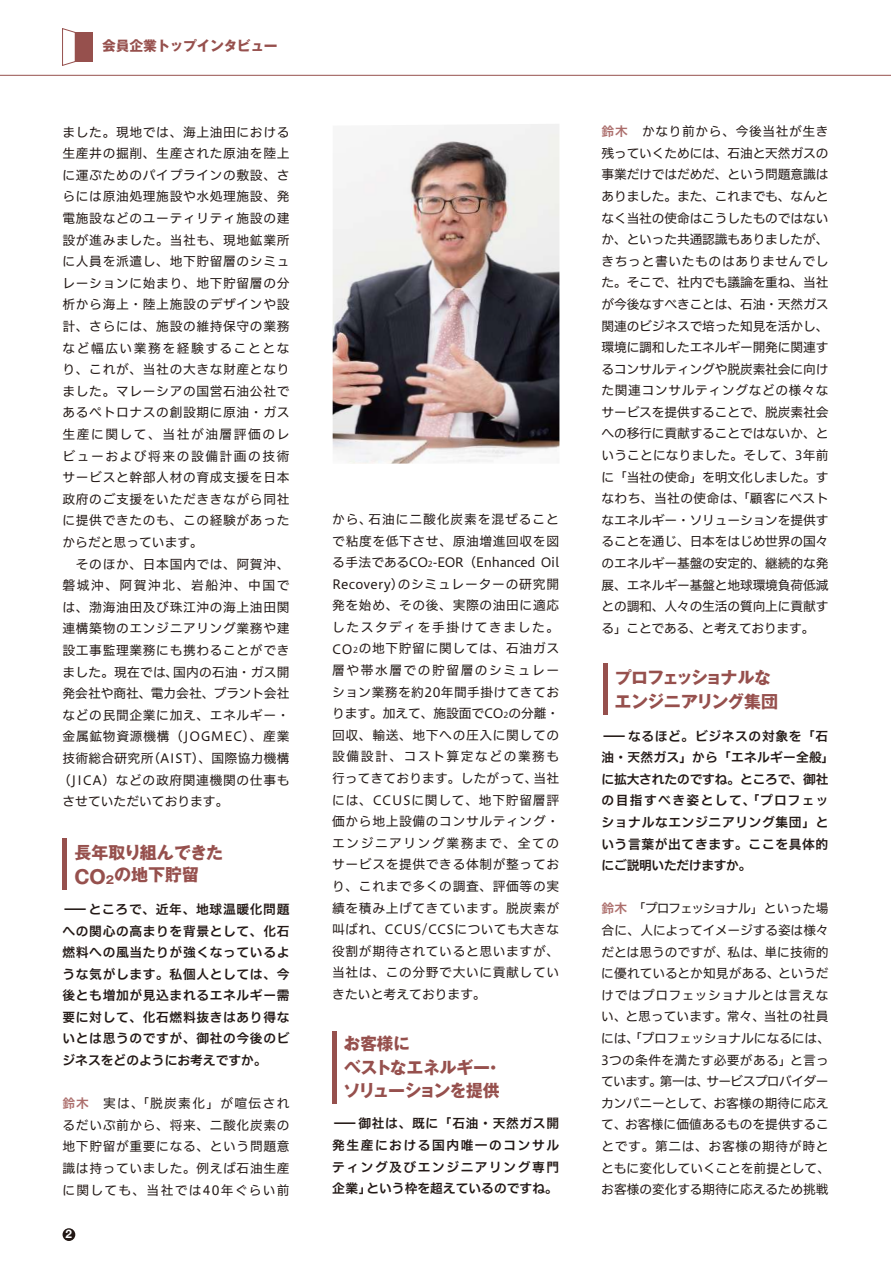
<style>
.page{position:relative;width:891px;height:1261px;background:#fff}
.page>*{position:absolute;margin:0;border:0;box-sizing:border-box;transform-origin:0 0}
.t1{font:700 16.95px/23.4px "Gothic MB101 Pro";letter-spacing:-.03em;color:#96504d}
.t2{font:700 16.95px/23.4px "Gothic MB101 Pro";letter-spacing:-.055em;color:#96504d}
.t3{font:700 16.95px/22.8px "Gothic MB101 Pro";color:#96504d}
.t4{font:700 13.8px "Gothic MB101 Pro";letter-spacing:-.03em;color:#96504d}
.t5{font:12.75px/21.6px "Hiragino UD Sans F Std N W4";letter-spacing:.05em;color:#221815;text-align:justify}
.t6{font:12.75px/21.6px "Hiragino UD Sans F Std N W6";letter-spacing:.05em;color:#221815;text-align:justify;scale:2 1}
.t7{font:12.75px/21.6px "Hiragino UD Sans F Std N W4";color:#221815}
.t8{font:12.75px "Hiragino UD Sans F Std N W4";letter-spacing:.12em;color:#221815}
.t9{font:12.75px "Hiragino UD Sans F Std N W4";letter-spacing:.02em;color:#221815}
.t10{font:12.75px "Hiragino UD Sans F Std N W4";letter-spacing:.015em;color:#221815}
.t11{font:12.75px "Hiragino UD Sans F Std N W4";letter-spacing:-.005em;color:#221815}
.t12{font:700 11.7px "Helvetica Neue";color:#fff}
.s1{font-size:18.75px}
.s2{font-family:"Hiragino UD Sans F Std N W6";color:#ac6e6c}
.s3{font-size:8.1px}
</style>
<div class="page">
<div style="left:63px;top:1228px;width:12px;height:12px;background:#221815;border-radius:50%"></div>
<hr style="left:0;top:75px;width:890px;height:1px;background:#96504d">
<div style="left:75px;top:32px;width:18px;height:30px;background:#96504d"></div>
<svg style="left:62px;top:28px;width:13px;height:38px"></svg>
<hr style="left:63px;top:838px;width:4px;height:51px;background:#96504d">
<hr style="left:332px;top:1030px;width:4px;height:73px;background:#96504d">
<div style="left:602px;top:663px;width:5px;height:51px;background:#96504d"></div>
<img style="left:332px;top:124px;width:227px;height:339px">
<p class="t4" style="left:102px;top:34px;width:177px">会員企業トップインタビュー</p>
<p class="t5" style="left:63px;top:120px;width:228px">ました。現地では、海上油田における</p>
<p class="t5" style="left:63px;top:142px;width:228px">生産井の掘削、生産された原油を陸上</p>
<p class="t5" style="left:63px;top:163px;width:228px">に運ぶためのパイプラインの敷設、さ</p>
<p class="t5" style="left:63px;top:185px;width:228px">らには原油処理施設や水処理施設、発</p>
<p class="t5" style="left:63px;top:207px;width:228px">電施設などのユーティリティ施設の建</p>
<p class="t5" style="left:63px;top:228px;width:228px">設が進みました。当社も、現地鉱業所</p>
<p class="t5" style="left:63px;top:250px;width:228px">に人員を派遣し、地下貯留層のシミュ</p>
<p class="t5" style="left:63px;top:271px;width:228px">レーションに始まり、地下貯留層の分</p>
<p class="t5" style="left:63px;top:293px;width:228px">析から海上・陸上施設のデザインや設</p>
<p class="t5" style="left:63px;top:315px;width:228px">計、さらには、施設の維持保守の業務</p>
<p class="t8" style="left:63px;top:338px;width:228px">など幅広い業務を経験することとな</p>
<p class="t5" style="left:63px;top:358px;width:228px">り、これが、当社の大きな財産となり</p>
<p class="t5" style="left:63px;top:379px;width:228px">ました。マレーシアの国営石油公社で</p>
<p class="t5" style="left:63px;top:401px;width:228px">あるペトロナスの創設期に原油・ガス</p>
<p class="t8" style="left:63px;top:424px;width:228px">生産に関して、当社が油層評価のレ</p>
<p class="t8" style="left:63px;top:446px;width:228px">ビューおよび将来の設備計画の技術</p>
<p class="t5" style="left:63px;top:466px;width:228px">サービスと幹部人材の育成支援を日本</p>
<p class="t5" style="left:63px;top:487px;width:228px">政府のご支援をいただききながら同社</p>
<p class="t5" style="left:63px;top:509px;width:228px">に提供できたのも、この経験があった</p>
<p class="t7" style="left:63px;top:530px;width:142px">からだと思っています。</p>
<p class="t5" style="left:63px;top:552px;width:228px">　そのほか、日本国内では、阿賀沖、</p>
<p class="t8" style="left:63px;top:575px;width:228px">磐城沖、阿賀沖北、岩船沖、中国で</p>
<p class="t5" style="left:63px;top:595px;width:228px">は、渤海油田及び珠江沖の海上油田関</p>
<p class="t5" style="left:63px;top:617px;width:228px">連構築物のエンジニアリング業務や建</p>
<p class="t5" style="left:63px;top:638px;width:228px">設工事監理業務にも携わることができ</p>
<p class="t10" style="left:63px;top:662px;width:228px">ました。現在では、国内の石油・ガス開</p>
<p class="t11" style="left:62px;top:683px;width:228px">発会社や商社、電力会社、プラント会社</p>
<p class="t5" style="left:63px;top:703px;width:228px">などの民間企業に加え、エネルギー・</p>
<p class="t5" style="left:63px;top:725px;width:228px">金属鉱物資源機構（JOGMEC）、産業</p>
<p class="t9" style="left:63px;top:748px;width:228px">技術総合研究所（AIST）、国際協力機構</p>
<p class="t5" style="left:58px;top:768px;width:233px">（JICA）などの政府関連機関の仕事も</p>
<p class="t7" style="left:63px;top:789px;width:167px">させていただいております。</p>
<h1 class="t3" style="left:74px;top:838px;width:150px">長年取り組んできた<br><span class="s1">CO</span><sub>2</sub>の地下貯留</h1>
<p class="t6" style="left:63px;top:897px;width:115px">ーところで、近年、地球温暖化問題への関心の高まりを背景として、化石燃料への風当たりが強くなっているような気がします。私個人としては、今後とも増加が見込まれるエネルギー需要に対して、化石燃料抜きはあり得ないとは思うのですが、御社の今後のビジネスをどのようにお考えですか。</p>
<p class="t5" style="left:63px;top:1091px;width:228px"><span class="s2">鈴木</span> 実は、「脱炭素化」が喧伝されるだいぶ前から、将来、二酸化炭素の地下貯留が重要になる、という問題意識は持っていました。例えば石油生産に関しても、当社では40年ぐらい前</p>
<p class="t12" style="left:65px;top:1224px;width:8px">2</p>
<p class="t5" style="left:332px;top:507px;width:228px">から、石油に二酸化炭素を混ぜることで粘度を低下させ、原油増進回収を図る手法であるCO<span class="s3">2</span>-EOR（Enhanced Oil Recovery）のシミュレーターの研究開発を始め、その後、実際の油田に適応したスタディを手掛けてきました。CO<span class="s3">2</span>の地下貯留に関しては、石油ガス層や帯水層での貯留層のシミュレーション業務を約20年間手掛けてきております。加えて、施設面でCO<span class="s3">2</span>の分離・回収、輸送、地下への圧入に関しての設備設計、コスト算定などの業務も行ってきております。したがって、当社には、CCUSに関して、地下貯留層評価から地上設備のコンサルティング・エンジニアリング業務まで、全てのサービスを提供できる体制が整っており、これまで多くの調査、評価等の実績を積み上げてきています。脱炭素が叫ばれ、CCUS/CCSについても大きな役割が期待されていると思いますが、当社は、この分野で大いに貢献していきたいと考えております。</p>
<h1 class="t1" style="left:343px;top:1029px;width:160px">お客様に<br>ベストなエネルギー・ソリューションを提供</h1>
<p class="t6" style="left:332px;top:1112px;width:115px">ー御社は、既に「石油・天然ガス開発生産における国内唯一のコンサルティング及びエンジニアリング専門企業」という枠を超えているのですね。</p>
<p class="t5" style="left:601px;top:120px;width:228px"><span class="s2">鈴木</span> かなり前から、今後当社が生き残っていくためには、石油と天然ガスの事業だけではだめだ、という問題意識はありました。また、これまでも、なんとなく当社の使命はこうしたものではないか、といった共通認識もありましたが、きちっと書いたものはありませんでした。そこで、社内でも議論を重ね、当社が今後なすべきことは、石油・天然ガス関連のビジネスで培った知見を活かし、環境に調和したエネルギー開発に関連するコンサルティングや脱炭素社会に向けた関連コンサルティングなどの様々なサービスを提供することで、脱炭素社会への移行に貢献することではないか、ということになりました。そして、3年前に「当社の使命」を明文化しました。すなわち、当社の使命は、「顧客にベストなエネルギー・ソリューションを提供することを通じ、日本をはじめ世界の国々のエネルギー基盤の安定的、継続的な発展、エネルギー基盤と地球環境負荷低減との調和、人々の生活の質向上に貢献する」ことである、と考えております。</p>
<h1 class="t2" style="left:614px;top:664px;width:165px">プロフェッショナルなエンジニアリング集団</h1>
<p class="t6" style="left:601px;top:724px;width:118px;text-align:left">ーなるほど。ビジネスの対象を「石油・天然ガス」から「エネルギー全般」に拡大されたのですね。ところで、御社の目指すべき姿として、「プロフェッショナルなエンジニアリング集団」という言葉が出てきます。ここを具体的にご説明いただけますか。</p>
<p class="t7" style="left:601px;top:897px;width:230px"><span class="s2">鈴木</span> ｢プロフェッショナル」といった場合に、人によってイメージする姿は様々だとは思うのですが、私は、単に技術的に優れているとか知見がある、というだけではプロフェッショナルとは言えない、と思っています。常々、当社の社員には、「プロフェッショナルになるには、<br>3つの条件を満たす必要がある」と言っています。第一は、サービスプロバイダーカンパニーとして、お客様の期待に応えて、お客様に価値あるものを提供することです。第二は、お客様の期待が時とともに変化していくことを前提として、お客様の変化する期待に応えるため挑戦</p>
</div>
